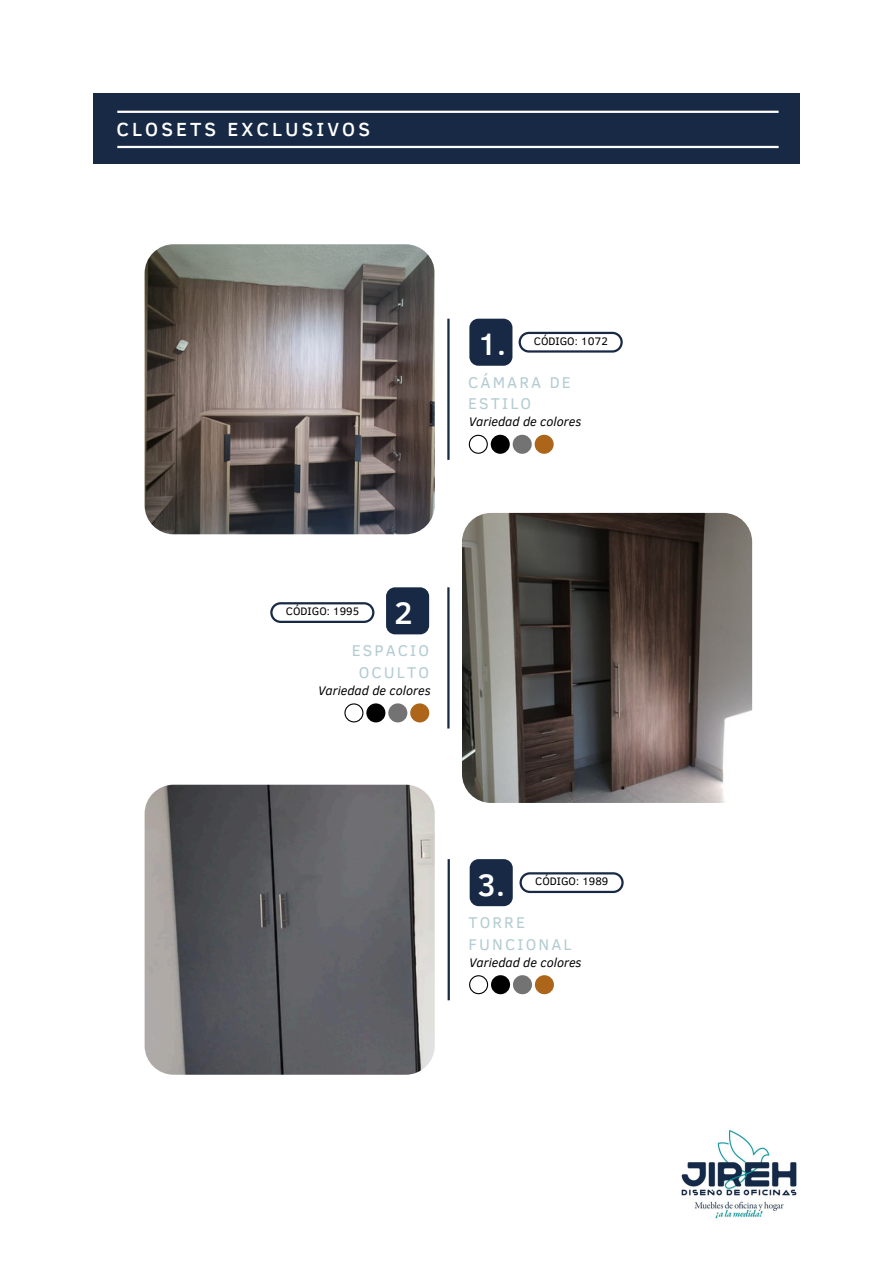
<style>
.page{position:relative;width:894px;height:1264px;background:#fff}
.page>*{position:absolute;margin:0;border:0;box-sizing:border-box;transform-origin:0 0}
.t1{font:500 31.95px "Clear Sans";color:#fff}
.t2{font:500 19.5px "Clear Sans";letter-spacing:.16em;color:#fff}
.t3{font:15.9px/21.3px "Clear Sans";letter-spacing:.135em;color:#b2ccd2}
.t4{font:italic 12.75px "Clear Sans";color:#000}
.t5{font:11.1px "Clear Sans";color:#000}
</style>
<div class="page">
<img style="left:144px;top:244px;width:290px;height:290px;border-radius:29px">
<div style="left:93px;top:93px;width:707px;height:71px;background:#172945"></div>
<hr style="left:117px;top:111px;width:661px;height:2px;background:#fff">
<hr style="left:117px;top:146px;width:661px;height:2px;background:#fff">
<img style="left:462px;top:513px;width:290px;height:290px;border-radius:29px">
<img style="left:144px;top:784px;width:290px;height:290px;border-radius:29px">
<hr style="left:447px;top:319px;width:2px;height:141px;background:#172945">
<div style="left:469px;top:319px;width:43px;height:47px;background:#172945;border-radius:9px"></div>
<svg style="left:518px;top:332px;width:104px;height:20px"></svg>
<svg style="left:468px;top:435px;width:19px;height:19px"></svg>
<div style="left:490px;top:435px;width:19px;height:19px;background:#000;border-radius:50%"></div>
<div style="left:512px;top:435px;width:19px;height:19px;background:#737373;border-radius:50%"></div>
<div style="left:534px;top:435px;width:19px;height:19px;background:#ad651a;border-radius:50%"></div>
<hr style="left:447px;top:587px;width:2px;height:141px;background:#172945">
<div style="left:386px;top:587px;width:43px;height:47px;background:#172945;border-radius:9px"></div>
<svg style="left:270px;top:602px;width:104px;height:21px"></svg>
<svg style="left:344px;top:703px;width:19px;height:19px"></svg>
<div style="left:366px;top:703px;width:19px;height:19px;background:#000;border-radius:50%"></div>
<div style="left:388px;top:703px;width:19px;height:19px;background:#737373;border-radius:50%"></div>
<div style="left:410px;top:703px;width:19px;height:19px;background:#ad651a;border-radius:50%"></div>
<hr style="left:447px;top:859px;width:2px;height:141px;background:#172945">
<div style="left:469px;top:859px;width:43px;height:47px;background:#172945;border-radius:9px"></div>
<svg style="left:519px;top:872px;width:104px;height:21px"></svg>
<svg style="left:469px;top:975px;width:19px;height:19px"></svg>
<div style="left:491px;top:975px;width:19px;height:19px;background:#000;border-radius:50%"></div>
<div style="left:513px;top:975px;width:19px;height:19px;background:#737373;border-radius:50%"></div>
<div style="left:534px;top:975px;width:19px;height:19px;background:#ad651a;border-radius:50%"></div>
<img style="left:681px;top:1129px;width:116px;height:90px">
<p class="t2" style="left:117px;top:115px;width:255px">CLOSETS EXCLUSIVOS</p>
<h4 class="t1" style="left:477px;top:321px;width:30px">1.</h4>
<h1 class="t5" style="left:533px;top:333px;width:76px">CÓDIGO: 1072</h1>
<h3 class="t3" style="left:468px;top:371px;width:104px">CÁMARA DE<br>ESTILO</h3>
<p class="t4" style="left:468px;top:412px;width:114px">Variedad de colores</p>
<p class="t5" style="left:286px;top:603px;width:75px">CÓDIGO: 1995</p>
<h3 class="t1" style="left:394px;top:589px;width:20px">2</h3>
<p class="t3" style="left:351px;top:639px;width:79px;text-align:center">ESPACIO<br>OCULTO</p>
<h4 class="t4" style="left:318px;top:681px;width:114px">Variedad de colores</h4>
<p class="t1" style="left:477px;top:861px;width:29px">3.</p>
<h4 class="t5" style="left:535px;top:873px;width:75px">CÓDIGO: 1989</h4>
<h1 class="t3" style="left:468px;top:911px;width:105px">TORRE<br>FUNCIONAL</h1>
<h3 class="t4" style="left:469px;top:953px;width:114px">Variedad de colores</h3>
</div>
